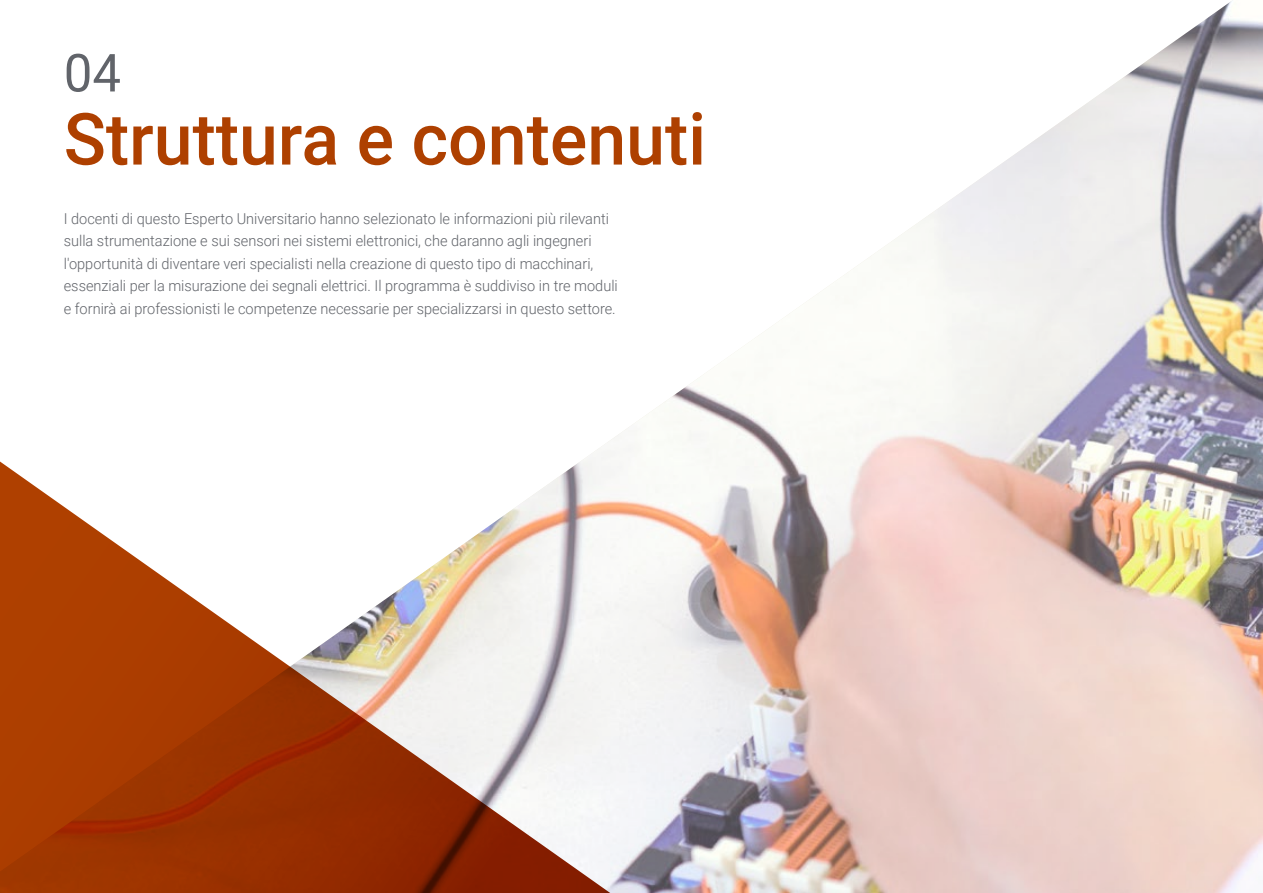
<style>
.page{position:relative;width:1263px;height:893px;background:#fff}
.page>*{position:absolute;margin:0;border:0;box-sizing:border-box;transform-origin:0 0}
.t1{font:500 72px "Roboto";color:#ae4000}
.t2{font:52.5px "Roboto";color:#61646a}
.t3{font:300 15px/22.5px "Roboto";color:#61646a}
</style>
<div class="page">
<img style="left:603px;top:1px;width:660px;height:892px">
<svg style="left:0;top:446px;width:640px;height:447px"></svg>
<h2 class="t2" style="left:64px;top:36px;width:59px">04</h2>
<h1 class="t1" style="left:64px;top:89px;width:644px">Struttura e contenuti</h1>
<p class="t3" style="left:64px;top:207px;width:556px">I docenti di questo Esperto Universitario hanno selezionato le informazioni più rilevanti sulla strumentazione e sui sensori nei sistemi elettronici, che daranno agli ingegneri l'opportunità di diventare veri specialisti nella creazione di questo tipo di macchinari, essenziali per la misurazione dei segnali elettrici. Il programma è suddiviso in tre moduli e fornirà ai professionisti le competenze necessarie per specializzarsi in questo settore.</p>
</div>
